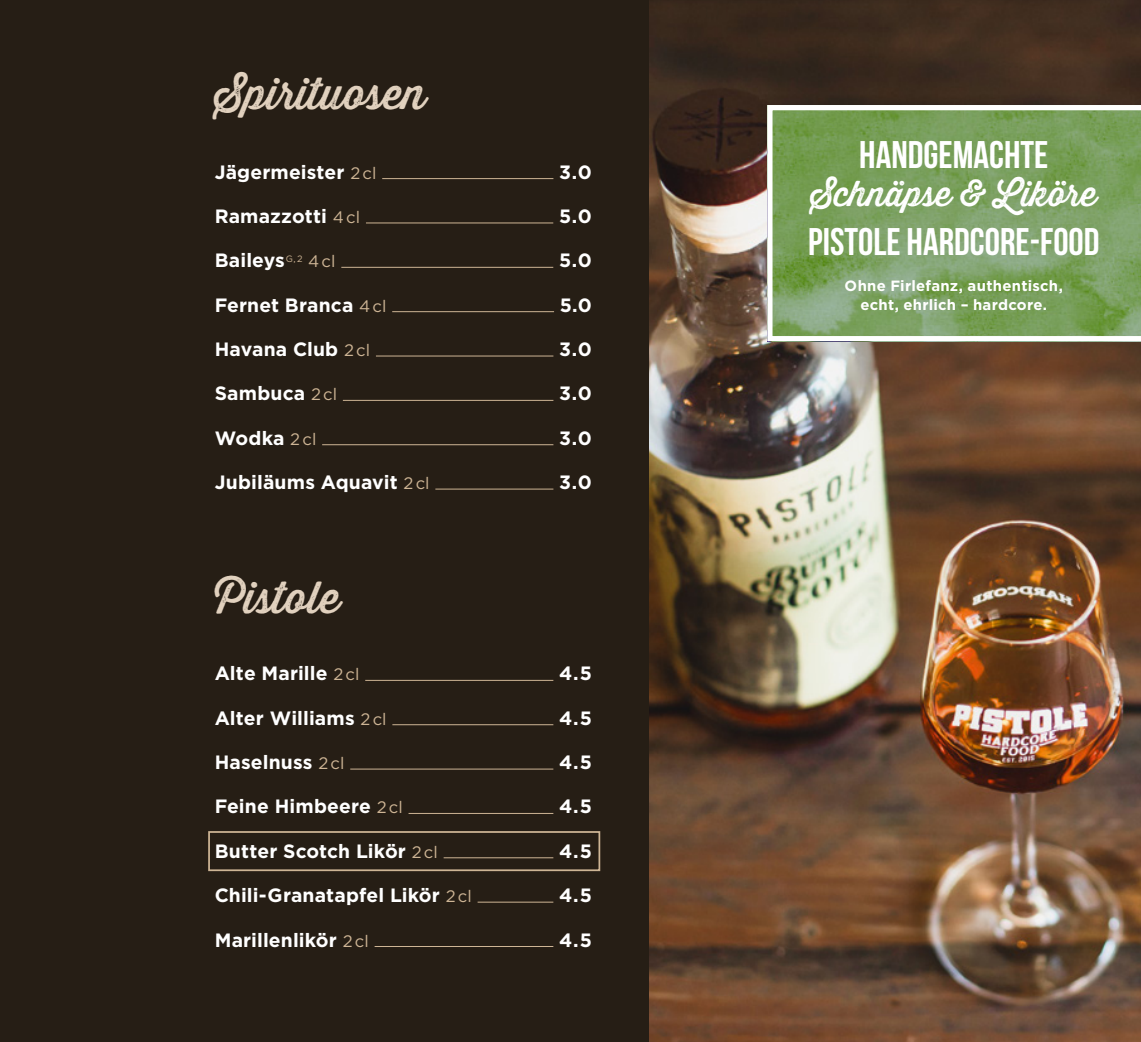
<style>
.page{position:relative;width:1141px;height:1042px;background:#261e15}
.page>*{position:absolute;margin:0;border:0;box-sizing:border-box;transform-origin:0 0}
.t1{font:43.75px "Thirsty Rough Reg One";color:#e1d1be}
.t2{font:700 38.5px "Bebas Neue";color:#fff}
.t3{font:35px "Thirsty Rough Reg One";color:#fff}
.t4{font:700 19.25px "Gotham";letter-spacing:.005em;color:#fff}
.t5{font:700 14.88px/19.2px "Gotham";letter-spacing:.015em;color:#fff;text-align:center}
.s1{font-weight:400;font-size:16.62px;color:#ceb595}
</style>
<div class="page">
<hr style="left:382px;top:178px;width:171px;height:1px;background:#ceb595">
<hr style="left:366px;top:223px;width:187px;height:1px;background:#ceb595">
<hr style="left:341px;top:267px;width:212px;height:1px;background:#ceb595">
<hr style="left:392px;top:311px;width:162px;height:1px;background:#ceb595">
<hr style="left:376px;top:356px;width:177px;height:1px;background:#ceb595">
<hr style="left:343px;top:400px;width:210px;height:1px;background:#ceb595">
<hr style="left:322px;top:444px;width:231px;height:1px;background:#ceb595">
<hr style="left:435px;top:489px;width:118px;height:1px;background:#ceb595">
<div style="left:208px;top:831px;width:392px;height:40px;border:2px solid #ceb595"></div>
<hr style="left:365px;top:680px;width:188px;height:1px;background:#ceb595">
<hr style="left:392px;top:724px;width:161px;height:1px;background:#ceb595">
<hr style="left:350px;top:769px;width:203px;height:1px;background:#ceb595">
<hr style="left:409px;top:813px;width:144px;height:1px;background:#ceb595">
<hr style="left:444px;top:857px;width:109px;height:1px;background:#ceb595">
<hr style="left:478px;top:902px;width:75px;height:1px;background:#ceb595">
<hr style="left:375px;top:946px;width:178px;height:1px;background:#ceb595">
<img style="left:649px;top:0;width:492px;height:1042px">
<svg style="left:767px;top:105px;width:374px;height:236px;background:#84a66c"></svg>
<h1 class="t1" style="left:215px;top:62px;width:213px">Spirituosen</h1>
<p class="t4" style="left:215px;top:159px;width:163px">Jägermeister <span class="s1">2 cl</span></p>
<p class="t4" style="left:559px;top:159px;width:34px">3.0</p>
<p class="t4" style="left:215px;top:203px;width:147px">Ramazzotti <span class="s1">4 cl</span></p>
<p class="t4" style="left:559px;top:203px;width:34px">5.0</p>
<p class="t4" style="left:215px;top:248px;width:122px">Baileys <sup>G,</sup> <sup>2</sup> <span class="s1">4 cl</span></p>
<p class="t4" style="left:559px;top:248px;width:34px">5.0</p>
<p class="t4" style="left:215px;top:292px;width:173px">Fernet Branca <span class="s1">4 cl</span></p>
<p class="t4" style="left:560px;top:292px;width:33px">5.0</p>
<p class="t4" style="left:215px;top:336px;width:157px">Havana Club <span class="s1">2 cl</span></p>
<p class="t4" style="left:559px;top:336px;width:34px">3.0</p>
<p class="t4" style="left:215px;top:381px;width:124px">Sambuca <span class="s1">2 cl</span></p>
<p class="t4" style="left:559px;top:381px;width:34px">3.0</p>
<p class="t4" style="left:215px;top:425px;width:103px">Wodka <span class="s1">2 cl</span></p>
<p class="t4" style="left:559px;top:425px;width:34px">3.0</p>
<p class="t4" style="left:215px;top:469px;width:216px">Jubiläums Aquavit <span class="s1">2 cl</span></p>
<p class="t4" style="left:559px;top:469px;width:34px">3.0</p>
<h1 class="t1" style="left:215px;top:565px;width:127px">Pistole</h1>
<p class="t4" style="left:215px;top:661px;width:146px">Alte Marille <span class="s1">2 cl</span></p>
<p class="t4" style="left:559px;top:661px;width:34px">4.5</p>
<p class="t4" style="left:215px;top:705px;width:173px">Alter Williams <span class="s1">2 cl</span></p>
<p class="t4" style="left:559px;top:705px;width:34px">4.5</p>
<p class="t4" style="left:215px;top:749px;width:131px">Haselnuss <span class="s1">2 cl</span></p>
<p class="t4" style="left:559px;top:749px;width:34px">4.5</p>
<p class="t4" style="left:215px;top:794px;width:190px">Feine Himbeere <span class="s1">2 cl</span></p>
<p class="t4" style="left:559px;top:794px;width:34px">4.5</p>
<p class="t4" style="left:215px;top:838px;width:225px">Butter Scotch Likör <span class="s1">2 cl</span></p>
<p class="t4" style="left:559px;top:838px;width:34px">4.5</p>
<p class="t4" style="left:215px;top:882px;width:259px">Chili-Granatapfel Likör <span class="s1">2 cl</span></p>
<p class="t4" style="left:559px;top:882px;width:34px">4.5</p>
<p class="t4" style="left:215px;top:927px;width:156px">Marillenlikör <span class="s1">2 cl</span></p>
<p class="t4" style="left:559px;top:927px;width:34px">4.5</p>
<h2 class="t2" style="left:859px;top:133px;width:191px">HANDGEMACHTE</h2>
<h3 class="t3" style="left:811px;top:168px;width:288px">Schnäpse &amp; Liköre</h3>
<h2 class="t2" style="left:808px;top:220px;width:293px">PISTOLE HARDCORE-FOOD</h2>
<p class="t5" style="left:845px;top:276px;width:220px">Ohne Firlefanz, authentisch, echt, ehrlich – hardcore.</p>
</div>
